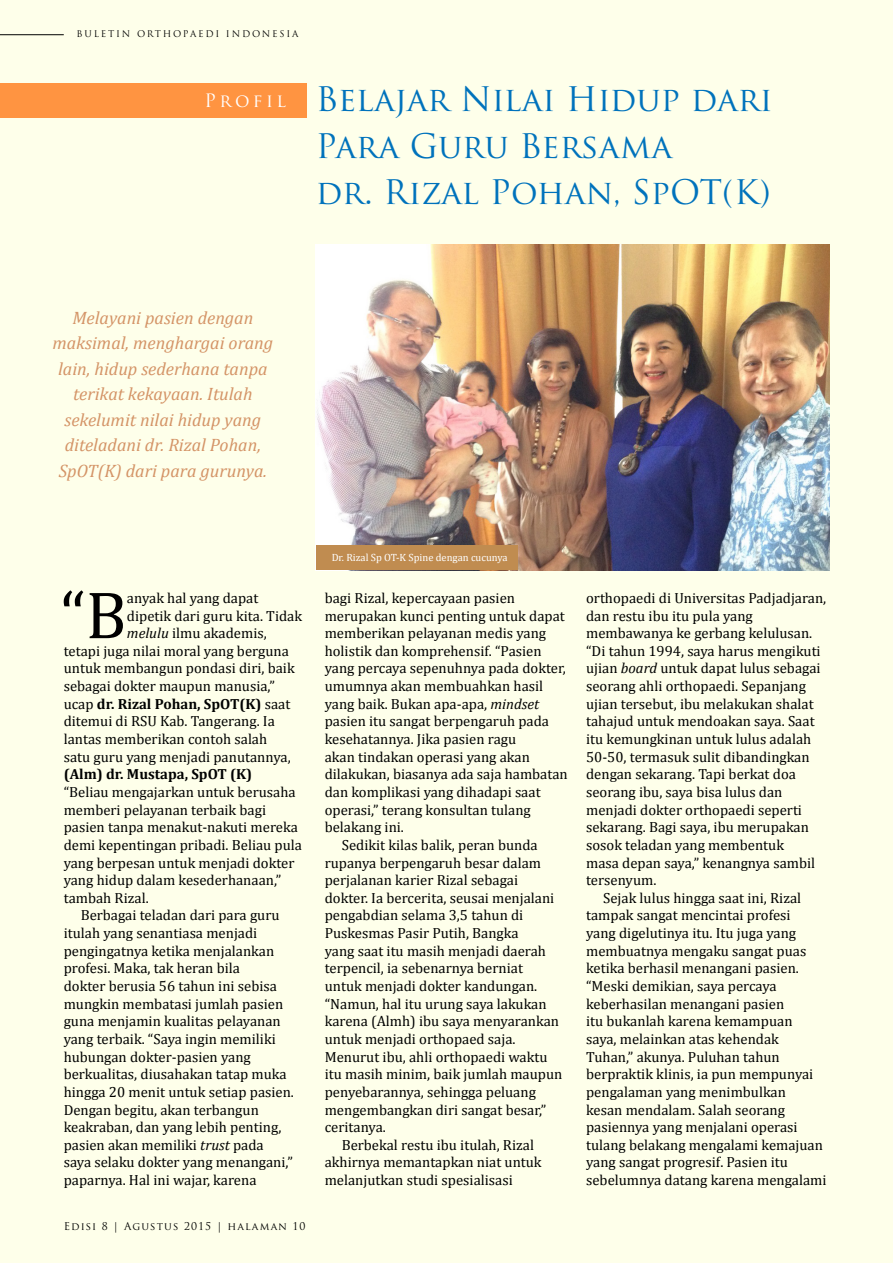
<style>
.page{position:relative;width:893px;height:1263px;background:#feffea}
.page>*{position:absolute;margin:0;border:0;box-sizing:border-box;transform-origin:0 0}
.t1{font:67.65px "Cambria";color:#000}
.t2{font:33px/46.5px "Trajan Pro";color:#0072bc}
.t3{font:italic 18px/25.5px "Cambria";color:#d49467;text-align:center}
.t4{font:18px "Trajan Pro";letter-spacing:.185em;color:#fff}
.t5{font:14.7px "Cambria";color:#000}
.t6{font:700 14.7px "Cambria";color:#000}
.t7{font:10.5px "Cambria";color:#fff}
.t8{font:10.5px "Trajan Pro";letter-spacing:.1em;color:#000}
.t9{font:9px "Trajan Pro";letter-spacing:.2em;color:#000}
.s1{font-style:italic}
.s2{font-weight:400}
</style>
<div class="page">
<div style="left:0;top:83px;width:307px;height:34px;background:#ff9441"></div>
<img style="left:316px;top:244px;width:513px;height:326px">
<div style="left:317px;top:545px;width:201px;height:25px;background:#c08c50"></div>
<p class="t9" style="left:77px;top:28px;width:223px">BULETIN ORTHOPAEDI INDONESIA</p>
<p class="t4" style="left:204px;top:89px;width:83px">Profil</p>
<h2 class="t2" style="left:316px;top:76px;width:458px">Belajar Nilai Hidup dari<br>Para Guru Bersama<br>dr. Rizal Pohan, SpOT(K)</h2>
<p class="t3" style="left:52px;top:304px;width:222px">Melayani pasien dengan maksimal, menghargai orang lain, hidup sederhana tanpa terikat kekayaan. Itulah sekelumit nilai hidup yang diteladani dr. Rizal Pohan,<br>SpOT(K) dari para gurunya.</p>
<h1 class="t1" style="left:60px;top:575px;width:68px">“B</h1>
<p class="t5" style="left:127px;top:589px;width:133px">anyak hal yang dapat</p>
<p class="t5" style="left:127px;top:607px;width:177px">dipetik dari guru kita. Tidak</p>
<p class="t5" style="left:127px;top:624px;width:141px"><span class="s1">melulu</span> ilmu akademis,</p>
<p class="t5" style="left:64px;top:642px;width:227px">tetapi juga nilai moral yang berguna</p>
<p class="t5" style="left:64px;top:660px;width:233px">untuk membangun pondasi diri, baik</p>
<p class="t5" style="left:64px;top:677px;width:213px">sebagai dokter maupun manusia,”</p>
<p class="t6" style="left:64px;top:693px;width:228px"><span class="s2">ucap</span> dr. Rizal Pohan, SpOT(K) <span class="s2">saat</span></p>
<p class="t5" style="left:64px;top:713px;width:213px">ditemui di RSU Kab. Tangerang. Ia</p>
<p class="t5" style="left:64px;top:730px;width:205px">lantas memberikan contoh salah</p>
<p class="t5" style="left:64px;top:748px;width:228px">satu guru yang menjadi panutannya,</p>
<p class="t6" style="left:64px;top:764px;width:190px">(Alm) dr. Mustapa, SpOT (K)</p>
<p class="t5" style="left:64px;top:783px;width:234px">“Beliau mengajarkan untuk berusaha</p>
<p class="t5" style="left:64px;top:801px;width:204px">memberi pelayanan terbaik bagi</p>
<p class="t5" style="left:64px;top:818px;width:236px">pasien tanpa menakut-nakuti mereka</p>
<p class="t5" style="left:64px;top:836px;width:240px">demi kepentingan pribadi. Beliau pula</p>
<p class="t5" style="left:64px;top:854px;width:232px">yang berpesan untuk menjadi dokter</p>
<p class="t5" style="left:64px;top:871px;width:219px">yang hidup dalam kesederhanaan,”</p>
<p class="t5" style="left:64px;top:889px;width:87px">tambah Rizal.</p>
<p class="t5" style="left:81px;top:907px;width:200px">Berbagai teladan dari para guru</p>
<p class="t5" style="left:64px;top:924px;width:195px">itulah yang senantiasa menjadi</p>
<p class="t5" style="left:64px;top:942px;width:212px">pengingatnya ketika menjalankan</p>
<p class="t5" style="left:64px;top:960px;width:178px">profesi. Maka, tak heran bila</p>
<p class="t5" style="left:64px;top:977px;width:215px">dokter berusia 56 tahun ini sebisa</p>
<p class="t5" style="left:64px;top:995px;width:221px">mungkin membatasi jumlah pasien</p>
<p class="t5" style="left:64px;top:1013px;width:219px">guna menjamin kualitas pelayanan</p>
<p class="t5" style="left:64px;top:1030px;width:214px">yang terbaik. “Saya ingin memiliki</p>
<p class="t5" style="left:64px;top:1048px;width:189px">hubungan dokter-pasien yang</p>
<p class="t5" style="left:64px;top:1065px;width:225px">berkualitas, diusahakan tatap muka</p>
<p class="t5" style="left:64px;top:1083px;width:232px">hingga 20 menit untuk setiap pasien.</p>
<p class="t5" style="left:64px;top:1101px;width:197px">Dengan begitu, akan terbangun</p>
<p class="t5" style="left:64px;top:1118px;width:219px">keakraban, dan yang lebih penting,</p>
<p class="t5" style="left:64px;top:1136px;width:202px">pasien akan memiliki <span class="s1">trust</span> pada</p>
<p class="t5" style="left:64px;top:1154px;width:231px">saya selaku dokter yang menangani,”</p>
<p class="t5" style="left:64px;top:1171px;width:194px">paparnya. Hal ini wajar, karena</p>
<p class="t8" style="left:64px;top:1219px;width:243px">Edisi 8 | Agustus 2015 | halaman 10</p>
<p class="t7" style="left:332px;top:551px;width:178px">Dr. Rizal Sp OT-K Spine dengan cucunya</p>
<p class="t5" style="left:325px;top:589px;width:192px">bagi Rizal, kepercayaan pasien</p>
<p class="t5" style="left:325px;top:607px;width:242px">merupakan kunci penting untuk dapat</p>
<p class="t5" style="left:325px;top:624px;width:223px">memberikan pelayanan medis yang</p>
<p class="t5" style="left:325px;top:642px;width:218px">holistik dan komprehensif. “Pasien</p>
<p class="t5" style="left:325px;top:660px;width:242px">yang percaya sepenuhnya pada dokter,</p>
<p class="t5" style="left:325px;top:677px;width:220px">umumnya akan membuahkan hasil</p>
<p class="t5" style="left:325px;top:695px;width:216px">yang baik. Bukan apa-apa, <span class="s1">mindset</span></p>
<p class="t5" style="left:325px;top:713px;width:226px">pasien itu sangat berpengaruh pada</p>
<p class="t5" style="left:325px;top:730px;width:193px">kesehatannya. Jika pasien ragu</p>
<p class="t5" style="left:325px;top:748px;width:207px">akan tindakan operasi yang akan</p>
<p class="t5" style="left:325px;top:766px;width:245px">dilakukan, biasanya ada saja hambatan</p>
<p class="t5" style="left:325px;top:783px;width:217px">dan komplikasi yang dihadapi saat</p>
<p class="t5" style="left:325px;top:801px;width:208px">operasi,” terang konsultan tulang</p>
<p class="t5" style="left:325px;top:818px;width:81px">belakang ini.</p>
<p class="t5" style="left:342px;top:836px;width:197px">Sedikit kilas balik, peran bunda</p>
<p class="t5" style="left:325px;top:854px;width:218px">rupanya berpengaruh besar dalam</p>
<p class="t5" style="left:325px;top:871px;width:195px">perjalanan karier Rizal sebagai</p>
<p class="t5" style="left:325px;top:889px;width:231px">dokter. Ia bercerita, seusai menjalani</p>
<p class="t5" style="left:325px;top:907px;width:200px">pengabdian selama 3,5 tahun di</p>
<p class="t5" style="left:325px;top:924px;width:195px">Puskesmas Pasir Putih, Bangka</p>
<p class="t5" style="left:325px;top:942px;width:223px">yang saat itu masih menjadi daerah</p>
<p class="t5" style="left:325px;top:960px;width:200px">terpencil, ia sebenarnya berniat</p>
<p class="t5" style="left:325px;top:977px;width:214px">untuk menjadi dokter kandungan.</p>
<p class="t5" style="left:325px;top:995px;width:223px">“Namun, hal itu urung saya lakukan</p>
<p class="t5" style="left:325px;top:1013px;width:236px">karena (Almh) ibu saya menyarankan</p>
<p class="t5" style="left:325px;top:1030px;width:192px">untuk menjadi orthopaed saja.</p>
<p class="t5" style="left:325px;top:1048px;width:224px">Menurut ibu, ahli orthopaedi waktu</p>
<p class="t5" style="left:325px;top:1065px;width:239px">itu masih minim, baik jumlah maupun</p>
<p class="t5" style="left:325px;top:1083px;width:213px">penyebarannya, sehingga peluang</p>
<p class="t5" style="left:325px;top:1101px;width:223px">mengembangkan diri sangat besar,”</p>
<p class="t5" style="left:325px;top:1118px;width:63px">ceritanya.</p>
<p class="t5" style="left:342px;top:1136px;width:194px">Berbekal restu ibu itulah, Rizal</p>
<p class="t5" style="left:325px;top:1154px;width:218px">akhirnya memantapkan niat untuk</p>
<p class="t5" style="left:325px;top:1171px;width:190px">melanjutkan studi spesialisasi</p>
<p class="t5" style="left:586px;top:589px;width:242px">orthopaedi di Universitas Padjadjaran,</p>
<p class="t5" style="left:586px;top:607px;width:168px">dan restu ibu itu pula yang</p>
<p class="t5" style="left:586px;top:624px;width:228px">membawanya ke gerbang kelulusan.</p>
<p class="t5" style="left:586px;top:642px;width:236px">“Di tahun 1994, saya harus mengikuti</p>
<p class="t5" style="left:586px;top:660px;width:236px">ujian <span class="s1">board</span> untuk dapat lulus sebagai</p>
<p class="t5" style="left:586px;top:677px;width:221px">seorang ahli orthopaedi. Sepanjang</p>
<p class="t5" style="left:586px;top:695px;width:229px">ujian tersebut, ibu melakukan shalat</p>
<p class="t5" style="left:586px;top:713px;width:230px">tahajud untuk mendoakan saya. Saat</p>
<p class="t5" style="left:586px;top:730px;width:227px">itu kemungkinan untuk lulus adalah</p>
<p class="t5" style="left:586px;top:748px;width:225px">50-50, termasuk sulit dibandingkan</p>
<p class="t5" style="left:586px;top:766px;width:211px">dengan sekarang. Tapi berkat doa</p>
<p class="t5" style="left:586px;top:783px;width:198px">seorang ibu, saya bisa lulus dan</p>
<p class="t5" style="left:586px;top:801px;width:217px">menjadi dokter orthopaedi seperti</p>
<p class="t5" style="left:586px;top:818px;width:224px">sekarang. Bagi saya, ibu merupakan</p>
<p class="t5" style="left:586px;top:836px;width:199px">sosok teladan yang membentuk</p>
<p class="t5" style="left:586px;top:854px;width:231px">masa depan saya,” kenangnya sambil</p>
<p class="t5" style="left:586px;top:871px;width:72px">tersenyum.</p>
<p class="t5" style="left:603px;top:889px;width:200px">Sejak lulus hingga saat ini, Rizal</p>
<p class="t5" style="left:586px;top:907px;width:206px">tampak sangat mencintai profesi</p>
<p class="t5" style="left:586px;top:924px;width:212px">yang digelutinya itu. Itu juga yang</p>
<p class="t5" style="left:586px;top:942px;width:222px">membuatnya mengaku sangat puas</p>
<p class="t5" style="left:586px;top:960px;width:214px">ketika berhasil menangani pasien.</p>
<p class="t5" style="left:586px;top:977px;width:192px">“Meski demikian, saya percaya</p>
<p class="t5" style="left:586px;top:995px;width:200px">keberhasilan menangani pasien</p>
<p class="t5" style="left:586px;top:1013px;width:208px">itu bukanlah karena kemampuan</p>
<p class="t5" style="left:586px;top:1030px;width:194px">saya, melainkan atas kehendak</p>
<p class="t5" style="left:586px;top:1048px;width:195px">Tuhan,” akunya. Puluhan tahun</p>
<p class="t5" style="left:586px;top:1065px;width:229px">berpraktik klinis, ia pun mempunyai</p>
<p class="t5" style="left:586px;top:1083px;width:201px">pengalaman yang menimbulkan</p>
<p class="t5" style="left:586px;top:1101px;width:200px">kesan mendalam. Salah seorang</p>
<p class="t5" style="left:586px;top:1118px;width:213px">pasiennya yang menjalani operasi</p>
<p class="t5" style="left:586px;top:1136px;width:238px">tulang belakang mengalami kemajuan</p>
<p class="t5" style="left:586px;top:1154px;width:203px">yang sangat progresif. Pasien itu</p>
<p class="t5" style="left:586px;top:1171px;width:242px">sebelumnya datang karena mengalami</p>
</div>
